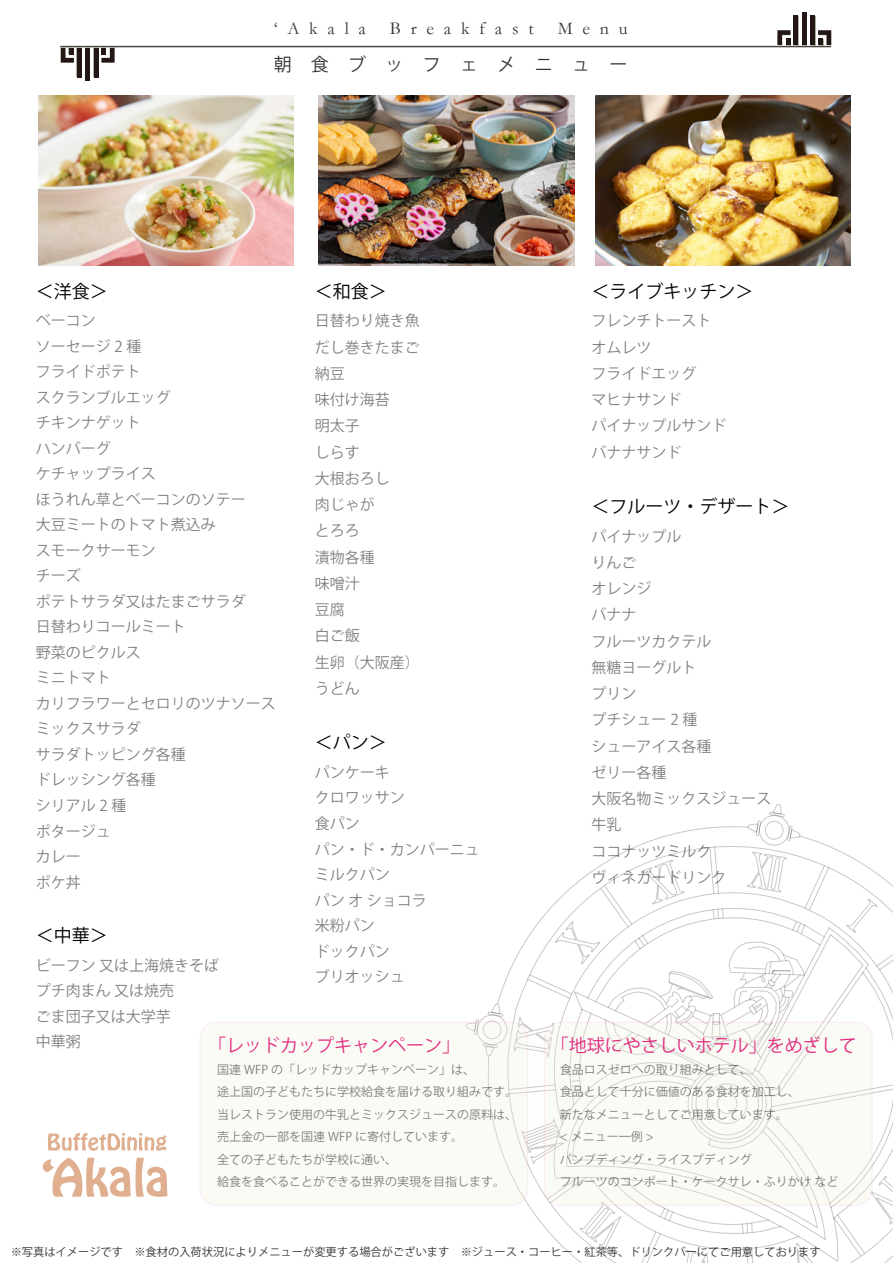
<style>
.page{position:relative;width:893px;height:1263px;background:#fff}
.page>*{position:absolute;margin:0;border:0;box-sizing:border-box;transform-origin:0 0}
.t1{font:18px "Koz Go Pr 6 N";color:#000}
.t2{font:18px "Koz Go Pr 6 N";color:#e02b7e}
.t3{font:18px "Garamond";letter-spacing:.545em;color:#000}
.t4{font:18px "Koz Go Pr 6 N";letter-spacing:1.075em;color:#000}
.t5{font:15px/25.5px "Koz Go Pr 6 N";color:rgb(0 0 0/.5)}
.t6{font:12px/22.5px "Koz Go Pr 6 N";color:rgb(0 0 0/.5)}
.t7{font:11.25px "Koz Go Pr 6 N";color:#000}
</style>
<div class="page">
<svg style="left:475px;top:804px;width:418px;height:459px"></svg>
<svg style="left:48px;top:1133px;width:119px;height:18px"></svg>
<svg style="left:43px;top:1157px;width:125px;height:40px"></svg>
<hr style="left:60px;top:46px;width:771px;height:1px;background:#231815">
<div style="left:794px;top:16px;width:5px;height:29px;background:#b1b0a0"></div>
<hr style="left:794px;top:16px;width:4px;height:29px;background:#221715">
<div style="left:802px;top:13px;width:5px;height:32px;background:#221715"></div>
<div style="left:810px;top:16px;width:5px;height:29px;background:#221715"></div>
<svg style="left:777px;top:30px;width:14px;height:15px"></svg>
<svg style="left:818px;top:30px;width:13px;height:15px"></svg>
<div style="left:93px;top:47px;width:5px;height:30px;background:#b1b0a0"></div>
<div style="left:85px;top:47px;width:5px;height:33px;background:#b1b0a0"></div>
<hr style="left:77px;top:47px;width:4px;height:30px;background:#b1b0a0">
<hr style="left:94px;top:48px;width:4px;height:29px;background:#221715">
<div style="left:85px;top:48px;width:5px;height:32px;background:#221715"></div>
<div style="left:77px;top:48px;width:5px;height:29px;background:#221715"></div>
<svg style="left:101px;top:47px;width:14px;height:16px"></svg>
<svg style="left:60px;top:47px;width:14px;height:16px"></svg>
<div style="left:200px;top:1022px;width:328px;height:183px;background:#fbfbf6;border-radius:16px"></div>
<div style="left:199px;top:1022px;width:329px;height:184px;border:1px solid #f2bbdc;border-radius:16px"></div>
<svg style="left:545px;top:1022px;width:327px;height:183px;fill:#fbfbf6"></svg>
<div style="left:544px;top:1022px;width:329px;height:184px;border:1px solid #f2bbdc;border-radius:16px"></div>
<img style="left:319px;top:95px;width:255px;height:170px">
<img style="left:39px;top:95px;width:255px;height:170px">
<img style="left:596px;top:95px;width:255px;height:170px">
<p class="t3" style="left:274px;top:16px;width:94px">‘Akala</p>
<p class="t3" style="left:390px;top:16px;width:145px">Breakfast</p>
<p class="t3" style="left:558px;top:16px;width:71px">Menu</p>
<p class="t4" style="left:274px;top:55px;width:355px">朝食ブッフェメニュー</p>
<p class="t1" style="left:36px;top:281px;width:74px">＜洋食＞</p>
<p class="t5" style="left:36px;top:308px;width:241px">ベーコン<br>ソーセージ 2 種<br>フライドポテト<br>スクランブルエッグ<br>チキンナゲット<br>ハンバーグ<br>ケチャップライス<br>ほうれん草とベーコンのソテー<br>大豆ミートのトマト煮込み<br>スモークサーモン<br>チーズ<br>ポテトサラダ又はたまごサラダ<br>日替わりコールミート<br>野菜のピクルス<br>ミニトマト<br>カリフラワーとセロリのツナソースミックスサラダ<br>サラダトッピング各種<br>ドレッシング各種<br>シリアル 2 種<br>ポタージュ<br>カレー<br>ポケ丼</p>
<p class="t1" style="left:36px;top:925px;width:74px">＜中華＞</p>
<p class="t5" style="left:36px;top:953px;width:185px">ビーフン 又は上海焼きそばプチ肉まん 又は焼売<br>ごま団子又は大学芋<br>中華粥</p>
<p class="t1" style="left:315px;top:281px;width:73px">＜和食＞</p>
<p class="t5" style="left:315px;top:308px;width:107px;line-height:26.2px">日替わり焼き魚だし巻きたまご納豆<br>味付け海苔<br>明太子<br>しらす<br>大根おろし<br>肉じゃが<br>とろろ<br>漬物各種<br>味噌汁<br>豆腐<br>白ご飯<br>生卵（大阪産）うどん</p>
<p class="t1" style="left:315px;top:732px;width:73px">＜パン＞</p>
<p class="t5" style="left:315px;top:760px;width:167px">パンケーキ<br>クロワッサン<br>食パン<br>パン・ド・カンパーニュミルクパン<br>パン オ ショコラ<br>米粉パン<br>ドックパン<br>ブリオッシュ</p>
<p class="t2" style="left:208px;top:1035px;width:253px">「レッドカップキャンペーン」</p>
<p class="t6" style="left:217px;top:1058px;width:301px">国連 WFP の「レッドカップキャンペーン」は、<br>途上国の子どもたちに学校給食を届ける取り組みです。当レストラン使用の牛乳とミックスジュースの原料は、売上金の一部を国連 WFP に寄付しています。<br>全ての子どもたちが学校に通い、<br>給食を食べることができる世界の実現を目指します。</p>
<p class="t1" style="left:592px;top:281px;width:163px">＜ライブキッチン＞</p>
<p class="t5" style="left:592px;top:308px;width:136px;line-height:26.2px">フレンチトーストオムレツ<br>フライドエッグ<br>マヒナサンド<br>パイナップルサンドバナナサンド</p>
<p class="t1" style="left:592px;top:496px;width:199px">＜フルーツ・デザート＞</p>
<p class="t5" style="left:592px;top:523px;width:181px;line-height:26.2px">パイナップル<br>りんご<br>オレンジ<br>バナナ<br>フルーツカクテル<br>無糖ヨーグルト<br>プリン<br>プチシュー 2 種<br>シューアイス各種<br>ゼリー各種<br>大阪名物ミックスジュース牛乳<br>ココナッツミルク<br>ヴィネガードリンク</p>
<p class="t2" style="left:551px;top:1035px;width:307px">「地球にやさしいホテル」をめざして</p>
<p class="t6" style="left:560px;top:1058px;width:280px">食品ロスゼロへの取り組みとして、<br>食品として十分に価値のある食材を加工し、<br>新たなメニューとしてご用意しています。<br>&lt; メニュー一例 &gt;<br>パンプディング・ライスプディング<br>フルーツのコンポート・ケークサレ・ふりかけ など</p>
<p class="t7" style="left:11px;top:1245px;width:811px">※写真はイメージです　※食材の入荷状況によりメニューが変更する場合がございます　※ジュース・コーヒー・紅茶等、ドリンクバーにてご用意しております</p>
</div>
